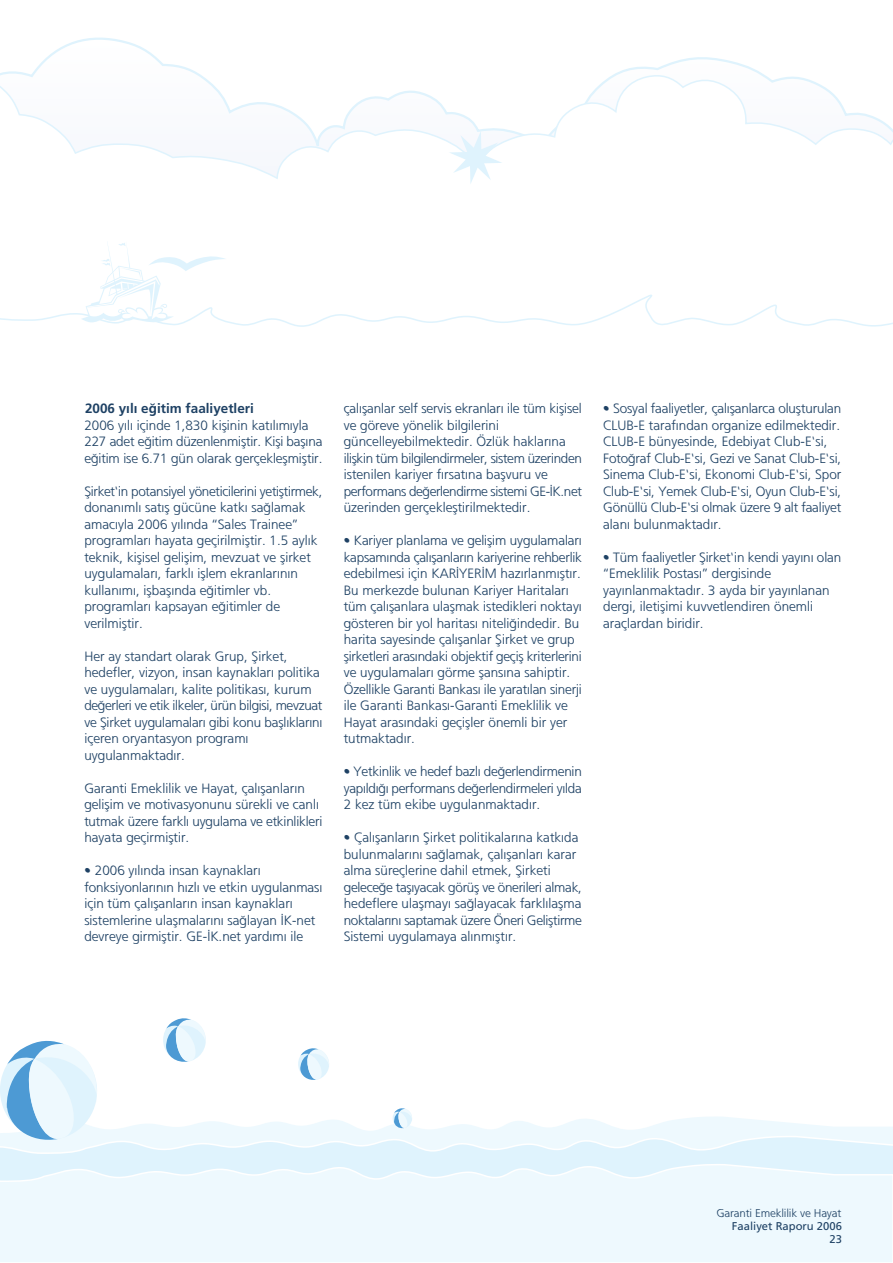
<style>
.page{position:relative;width:893px;height:1263px;background:#fff}
.page>*{position:absolute;margin:0;border:0;box-sizing:border-box;transform-origin:0 0}
.t1{font:300 13.5px/16.5px "Frutiger";color:#1e4164}
.t2{font:700 13.5px "Frutiger";color:#1e4164}
.t3{font:300 11.25px "Frutiger";color:#1e4164}
.t4{font:11.25px/12.8px "Frutiger Roman";color:#1e4164;text-align:right}
</style>
<div class="page">
<svg style="left:0;top:66px;width:893px;height:113px"></svg>
<svg style="left:449px;top:131px;width:53px;height:53px"></svg>
<svg style="left:104px;top:1117px;width:789px;height:18px;fill:#eef9fe"></svg>
<svg style="left:0;top:1135px;width:893px;height:28px;background:#e5f5fd"></svg>
<svg style="left:0;top:1163px;width:893px;height:99px;background:#ecf8fd"></svg>
<svg style="left:81px;top:243px;width:145px;height:81px"></svg>
<svg style="left:0;top:1040px;width:104px;height:106px"></svg>
<svg style="left:163px;top:1018px;width:43px;height:44px"></svg>
<svg style="left:298px;top:1048px;width:31px;height:32px"></svg>
<svg style="left:391px;top:1108px;width:23px;height:21px"></svg>
<p class="t2" style="left:85px;top:403px;width:170px">2006 y›l› e¤itim faaliyetleri</p>
<p class="t1" style="left:85px;top:418px;width:240px">2006 y›l› içinde 1,830 kiflinin kat›l›m›yla<br>227 adet e¤itim düzenlenmifltir. Kifli bafl›na e¤itim ise 6.71 gün olarak gerçekleflmifltir.</p>
<p class="t1" style="left:85px;top:484px;width:240px">fiirket'in potansiyel yöneticilerini yetifltirmek, donan›ml› sat›fl gücüne katk› sa¤lamak amac›yla 2006 y›l›nda “Sales Trainee” programlar› hayata geçirilmifltir. 1.5 ayl›k teknik, kiflisel geliflim, mevzuat ve flirket uygulamalar›, farkl› ifllem ekranlar›n›n kullan›m›, iflbafl›nda e¤itimler vb. programlar› kapsayan e¤itimler de verilmifltir.</p>
<p class="t1" style="left:85px;top:649px;width:240px">Her ay standart olarak Grup, fiirket, hedefler, vizyon, insan kaynaklar› politika ve uygulamalar›, kalite politikas›, kurum de¤erleri ve etik ilkeler, ürün bilgisi, mevzuat ve fiirket uygulamalar› gibi konu bafll›klar›n› içeren oryantasyon program› uygulanmaktad›r.</p>
<p class="t1" style="left:85px;top:781px;width:240px">Garanti Emeklilik ve Hayat, çal›flanlar›n geliflim ve motivasyonunu sürekli ve canl› tutmak üzere farkl› uygulama ve etkinlikleri hayata geçirmifltir.</p>
<p class="t1" style="left:85px;top:864px;width:240px">• 2006 y›l›nda insan kaynaklar› fonksiyonlar›n›n h›zl› ve etkin uygulanmas› için tüm çal›flanlar›n insan kaynaklar› sistemlerine ulaflmalar›n› sa¤layan ‹K-net devreye girmifltir. GE-‹K.net yard›m› ile</p>
<p class="t1" style="left:344px;top:402px;width:240px">çal›flanlar self servis ekranlar› ile tüm kiflisel ve göreve yönelik bilgilerini güncelleyebilmektedir. Özlük haklar›na iliflkin tüm bilgilendirmeler, sistem üzerinden istenilen kariyer f›rsat›na baflvuru ve performans de¤erlendirme sistemi GE-‹K.net üzerinden gerçeklefltirilmektedir.</p>
<p class="t1" style="left:344px;top:534px;width:240px">• Kariyer planlama ve geliflim uygulamalar› kapsam›nda çal›flanlar›n kariyerine rehberlik edebilmesi için KAR‹YER‹M haz›rlanm›flt›r.<br>Bu merkezde bulunan Kariyer Haritalar› tüm çal›flanlara ulaflmak istedikleri noktay› gösteren bir yol haritas› niteli¤indedir. Bu harita sayesinde çal›flanlar fiirket ve grup flirketleri aras›ndaki objektif geçifl kriterlerini ve uygulamalar› görme flans›na sahiptir.<br>Özellikle Garanti Bankas› ile yarat›lan sinerji ile Garanti Bankas›-Garanti Emeklilik ve Hayat aras›ndaki geçifller önemli bir yer tutmaktad›r.</p>
<p class="t1" style="left:344px;top:765px;width:240px;text-align:justify">• Yetkinlik ve hedef bazl› de¤erlendirmenin yap›ld›¤› performans de¤erlendirmeleri y›lda 2 kez tüm ekibe uygulanmaktad›r.</p>
<p class="t1" style="left:344px;top:831px;width:240px">• Çal›flanlar›n fiirket politikalar›na katk›da bulunmalar›n› sa¤lamak, çal›flanlar› karar alma süreçlerine dahil etmek, fiirketi gelece¤e tafl›yacak görüfl ve önerileri almak, hedeflere ulaflmay› sa¤layacak farkl›laflma noktalar›n› saptamak üzere Öneri Gelifltirme Sistemi uygulamaya al›nm›flt›r.</p>
<p class="t1" style="left:604px;top:402px;width:240px">• Sosyal faaliyetler, çal›flanlarca oluflturulan CLUB-E taraf›ndan organize edilmektedir.<br>CLUB-E bünyesinde, Edebiyat Club-E'si, Foto¤raf Club-E'si, Gezi ve Sanat Club-E'si, Sinema Club-E'si, Ekonomi Club-E'si, Spor Club-E'si, Yemek Club-E'si, Oyun Club-E'si, Gönüllü Club-E'si olmak üzere 9 alt faaliyet alan› bulunmaktad›r.</p>
<p class="t1" style="left:604px;top:550px;width:240px">• Tüm faaliyetler fiirket'in kendi yay›n› olan “Emeklilik Postas›” dergisinde yay›nlanmaktad›r. 3 ayda bir yay›nlanan dergi, iletiflimi kuvvetlendiren önemli araçlardan biridir.</p>
<p class="t3" style="left:717px;top:1209px;width:126px">Garanti Emeklilik ve Hayat</p>
<p class="t4" style="left:732px;top:1221px;width:112px">Faaliyet Raporu 2006<br>23</p>
</div>
